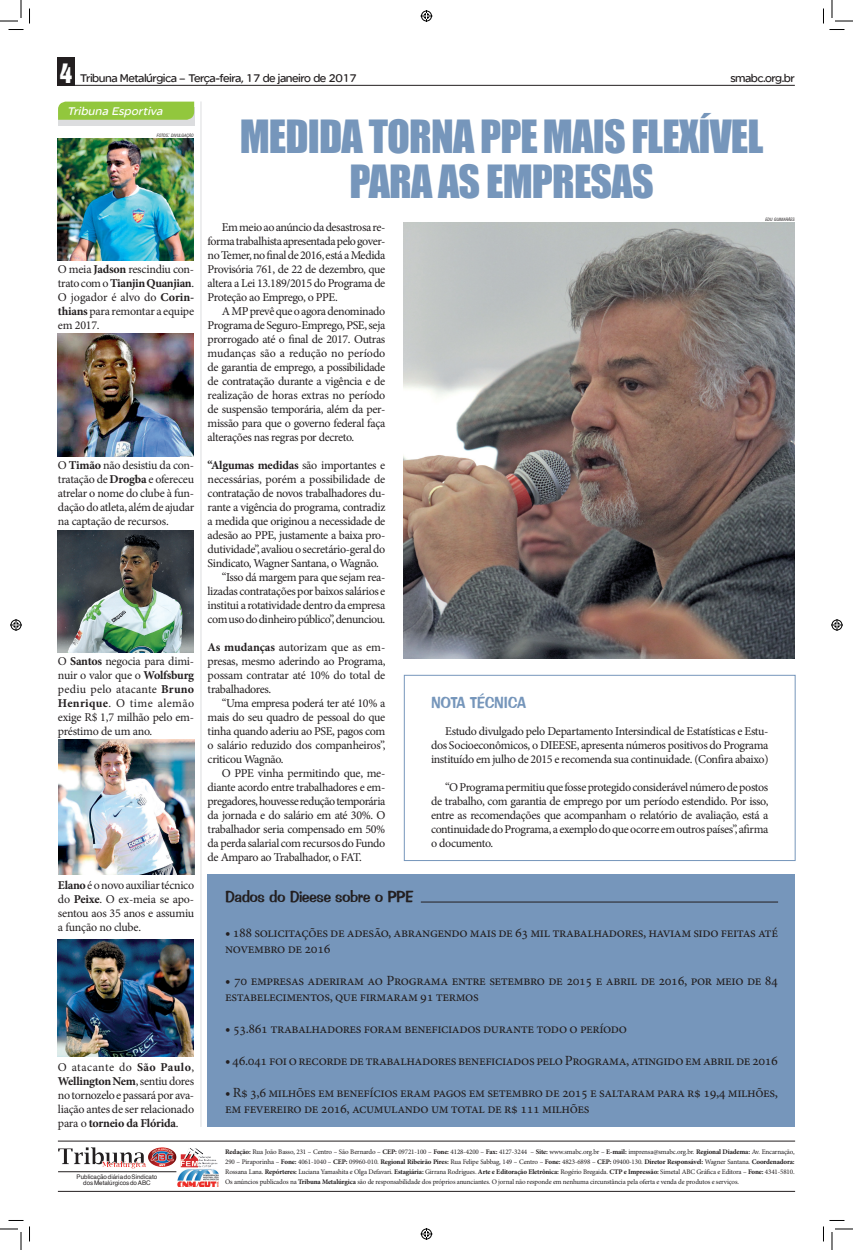
<style>
.page{position:relative;width:853px;height:1250px;background:#fff}
.page>*{position:absolute;margin:0;border:0;box-sizing:border-box;transform-origin:0 0}
.t1{font:42px/45px "Impact";letter-spacing:-.02em;color:#7696bb;text-align:center}
.t2{font:25px "Helvetica Inserat";color:#fff}
.TEXTO{font:16px "Impress BT";letter-spacing:-.03em;color:#231f20}
.TEXTO-2{font:16px "Impress BT";letter-spacing:-.03em;color:#7696bb}
.TEXTO-3{font:14px/16px "Minion Pro";letter-spacing:-.03em;color:#231f20}
.TEXTO-4{font:12px/14px "Minion Pro";letter-spacing:-.03em;color:#231f20;text-align:justify}
.t3{font:12px "SE Optimist Semi";letter-spacing:-.04em;color:#231f20}
.t4{font:italic 12px "SE Optimist Semi";color:#fff}
.t5{font:7px/10px "Minion Pro";letter-spacing:-.02em;color:#231f20;text-align:justify}
.t6{font:6.2px "Helvetica";color:#231f20}
.Texto_final_tribu{font:italic condensed 4.4px "Swiss 721 BT";color:#231f20}
.s1{font-size:6.2px}
.s2{font-weight:700}
</style>
<div class="page">
<div style="left:208px;top:874px;width:586px;height:253px;background:#7696bb"></div>
<div style="left:404px;top:675px;width:391px;height:186px;border:1px solid #7696bb"></div>
<div style="left:58px;top:107px;width:136px;height:18px;background:#dcdddf"></div>
<svg style="left:58px;top:102px;width:136px;height:18px;background:#93c740"></svg>
<img style="left:58px;top:139px;width:136px;height:121px">
<img style="left:58px;top:334px;width:136px;height:122px">
<img style="left:58px;top:530px;width:136px;height:122px">
<img style="left:58px;top:739px;width:136px;height:135px">
<img style="left:58px;top:939px;width:136px;height:117px">
<div style="left:58px;top:57px;width:17px;height:28px;background:#231f20"></div>
<hr style="left:58px;top:85px;width:737px;height:1px;background:#231f20">
<img style="left:58px;top:1147px;width:119px;height:22px">
<hr style="left:58px;top:1140px;width:737px;height:1px;background:#231f20">
<img style="left:178px;top:1169px;width:41px;height:18px">
<hr style="left:58px;top:1191px;width:737px;height:1px;background:#231f20">
<hr style="left:58px;top:1171px;width:118px;height:1px;background:#231f20">
<img style="left:180px;top:1148px;width:38px;height:19px">
<hr style="left:200px;top:101px;width:1px;height:1026px;background:#dcdddf">
<img style="left:404px;top:222px;width:391px;height:437px">
<hr style="left:421px;top:901px;width:357px;height:1px;background:#231f20">
<svg style="left:0;top:0;width:30px;height:30px"></svg>
<svg style="left:0;top:1220px;width:30px;height:30px"></svg>
<svg style="left:823px;top:0;width:30px;height:30px"></svg>
<svg style="left:823px;top:1220px;width:30px;height:30px"></svg>
<svg style="left:420px;top:10px;width:12px;height:12px"></svg>
<svg style="left:420px;top:1228px;width:12px;height:12px"></svg>
<svg style="left:10px;top:619px;width:12px;height:12px"></svg>
<svg style="left:831px;top:619px;width:12px;height:12px"></svg>
<p class="t2" style="left:60px;top:58px;width:14px">4</p>
<p class="t3" style="left:80px;top:72px;width:278px">Tribuna Metalúrgica – Terça-feira, 17 de janeiro de 2017</p>
<p class="t3" style="left:730px;top:72px;width:66px">smabc.org.br</p>
<p class="t4" style="left:67px;top:105px;width:100px">Tribuna Esportiva</p>
<p class="Texto_final_tribu" style="left:157px;top:133px;width:38px">FOTOS<span class="s1">:</span> DIVULGAÇÃO</p>
<p class="TEXTO-4" style="left:58px;top:262px;width:138px">O meia <span class="s2">Jadson</span> rescindiu con&shy;trato com o <span class="s2">Tianjin Quanjian</span>.<br>O jogador é alvo do <span class="s2">Corin&shy;thians</span> para remontar a equipe em 2017.</p>
<p class="TEXTO-4" style="left:58px;top:458px;width:138px">O <span class="s2">Timão</span> não desistiu da con&shy;tratação de <span class="s2">Drogba</span> e ofereceu atrelar o nome do clube à fun&shy;dação do atleta, além de ajudar na captação de recursos.</p>
<p class="TEXTO-4" style="left:58px;top:654px;width:138px">O <span class="s2">Santos</span> negocia para dimi&shy;nuir o valor que o <span class="s2">Wolfsburg </span>pediu pelo atacante <span class="s2">Bruno Henrique</span>. O time alemão exige R$ 1,7 milhão pelo em&shy;préstimo de um ano.</p>
<p class="TEXTO-4" style="left:58px;top:878px;width:138px"><span class="s2">Elano</span> é o novo auxiliar técnico do <span class="s2">Peixe</span>. O ex-meia se apo&shy;sentou aos 35 anos e assumiu a função no clube.</p>
<p class="TEXTO-4" style="left:58px;top:1060px;width:138px">O atacante do <span class="s2">São Paulo</span>, <span class="s2">Wellington Nem</span>, sentiu dores no tornozelo e passará por ava&shy;liação antes de ser relacionado para o <span class="s2">torneio da Flórida</span>.</p>
<p class="t6" style="left:77px;top:1173px;width:82px">Publicação diária do Sindicato</p>
<p class="t6" style="left:83px;top:1179px;width:69px">dos Metalúrgicos do ABC</p>
<p class="t1" style="left:240px;top:113px;width:525px">MEDIDA TORNA PPEMAIS FLEXÍVEL<br>PARA AS EMPRESAS</p>
<p class="TEXTO-4" style="left:208px;top:220px;width:179px;text-indent:14px">Em meio ao anúncio da desastrosa re&shy;forma trabalhista apresentada pelo gover&shy;no Temer, no final de 2016, está a Medida Provisória 761, de 22 de dezembro, que altera a Lei 13.189/2015 do Programa de Proteção ao Emprego, o PPE.</p>
<p class="TEXTO-4" style="left:208px;top:304px;width:179px;text-indent:14px">A MP prevê que o agora denominado Programa de Seguro-Emprego, PSE, seja prorrogado até o final de 2017. Outras mudanças são a redução no período de garantia de emprego, a possibilidade de contratação durante a vigência e de realização de horas extras no período de suspensão temporária, além da per&shy;missão para que o governo federal faça alterações nas regras por decreto.</p>
<p class="TEXTO-4" style="left:208px;top:458px;width:179px"><span class="s2">“Algumas medidas</span> são importantes e necessárias, porém a possibilidade de contratação de novos trabalhadores du&shy;rante a vigência do programa, contradiz a medida que originou a necessidade de adesão ao PPE, justamente a baixa pro&shy;dutividade”, avaliou o secretário-geral do Sindicato, Wagner Santana, o Wagnão.</p>
<p class="TEXTO-4" style="left:208px;top:570px;width:179px;text-indent:14px">“Isso dá margem para que sejam rea&shy;lizadas contratações por baixos salários e institui a rotatividade dentro da empresa com uso do dinheiro público”, denunciou.</p>
<p class="TEXTO-4" style="left:208px;top:640px;width:179px"><span class="s2">As mudanças</span> autorizam que as em&shy;presas, mesmo aderindo ao Programa, possam contratar até 10% do total de trabalhadores.</p>
<p class="TEXTO-4" style="left:208px;top:696px;width:179px;text-indent:14px">“Uma empresa poderá ter até 10% a mais do seu quadro de pessoal do que tinha quando aderiu ao PSE, pagos com o salário reduzido dos companheiros”, criticou Wagnão.</p>
<p class="TEXTO-4" style="left:208px;top:766px;width:179px;text-indent:14px">O PPE vinha permitindo que, me&shy;diante acordo entre trabalhadores e em&shy;pregadores, houvesse redução temporária da jornada e do salário em até 30%. O trabalhador seria compensado em 50% da perda salarial com recursos do Fundo de Amparo ao Trabalhador, o FAT.</p>
<p class="TEXTO" style="left:225px;top:887px;width:190px">Dados do Dieese sobre o PPE</p>
<p class="TEXTO-2" style="left:431px;top:693px;width:97px">NOTA TÉCNICA</p>
<p class="Texto_final_tribu" style="left:765px;top:217px;width:31px">EDU GUIMARÃES</p>
<p class="TEXTO-4" style="left:431px;top:724px;width:339px;text-indent:14px">Estudo divulgado pelo Departamento Intersindical de Estatísticas e Estu&shy;dos Socioeconômicos, o DIEESE, apresenta números positivos do Programa instituído em julho de 2015 e recomenda sua continuidade. (Confira abaixo)</p>
<p class="TEXTO-4" style="left:431px;top:780px;width:339px;text-indent:14px">“O Programa permitiu que fosse protegido considerável número de postos de trabalho, com garantia de emprego por um período estendido. Por isso, entre as recomendações que acompanham o relatório de avaliação, está a continuidade do Programa, a exemplo do que ocorre em outros países”, afirma o documento.</p>
<p class="TEXTO-3" style="left:225px;top:924px;width:554px">• 188 solicitações de adesão, abrangendo mais de 63 mil trabalhadores, haviam sido feitas até novembro de 2016</p>
<p class="TEXTO-3" style="left:225px;top:972px;width:554px">• 70 empresas aderiram ao Programa entre setembro de 2015 e abril de 2016, por meio de 84 estabelecimentos, que firmaram 91 termos</p>
<p class="TEXTO-3" style="left:225px;top:1020px;width:403px">• 53.861 trabalhadores foram beneficiados durante todo o período</p>
<p class="TEXTO-3" style="left:225px;top:1052px;width:554px">• 46.041 foi o recorde de trabalhadores beneficiados pelo Programa, atingido em abril de 2016</p>
<p class="TEXTO-3" style="left:225px;top:1084px;width:554px">• R$ 3,6 milhões em benefícios eram pagos em setembro de 2015 e saltaram para r$ 19,4 milhões, em fevereiro de 2016, acumulando um total de r$ 111 milhões</p>
<p class="t5" style="left:225px;top:1147px;width:571px"><span class="s2">Redação:</span> Rua João Basso, 231 – Centro – São Bernardo – <span class="s2">CEP:</span> 09721-100 – <span class="s2">Fone:</span> 4128-4200 – <span class="s2">Fax:</span> 4127-3244 – <span class="s2">Site:</span> www.smabc.org.br – <span class="s2">E-mail:</span> imprensa@smabc.org.br. <span class="s2">Regional Diadema:</span> Av. Encarnação, 290 – Piraporinha – <span class="s2">Fone:</span> 4061-1040 – <span class="s2">CEP:</span> 09960-010. <span class="s2">Regional Ribeirão Pires:</span> Rua Felipe Sabbag, 149 – Centro – <span class="s2">Fone:</span> 4823-6898 – <span class="s2">CEP:</span> 09400-130. <span class="s2">Diretor Responsável:</span> Wagner Santana. <span class="s2">Coordenadora:<br></span>Rossana Lana. <span class="s2">Repórteres:</span> Luciana Yamashita e Olga Defavari. <span class="s2">Estagiária:</span> Girrana Rodrigues. <span class="s2">Arte e Editoração Eletrônica:</span> Rogério Bregaida. <span class="s2">CTP e Impressão:</span> Simetal ABC Gráfica e Editora – <span class="s2">Fone:</span> 4341-5810.<br>Os anúncios publicados na <span class="s2">Tribuna Metalúrgica</span> são de responsabilidade dos próprios anunciantes. O jornal não responde em nenhuma circunstância pela oferta e venda de produtos e serviços.</p>
</div>
